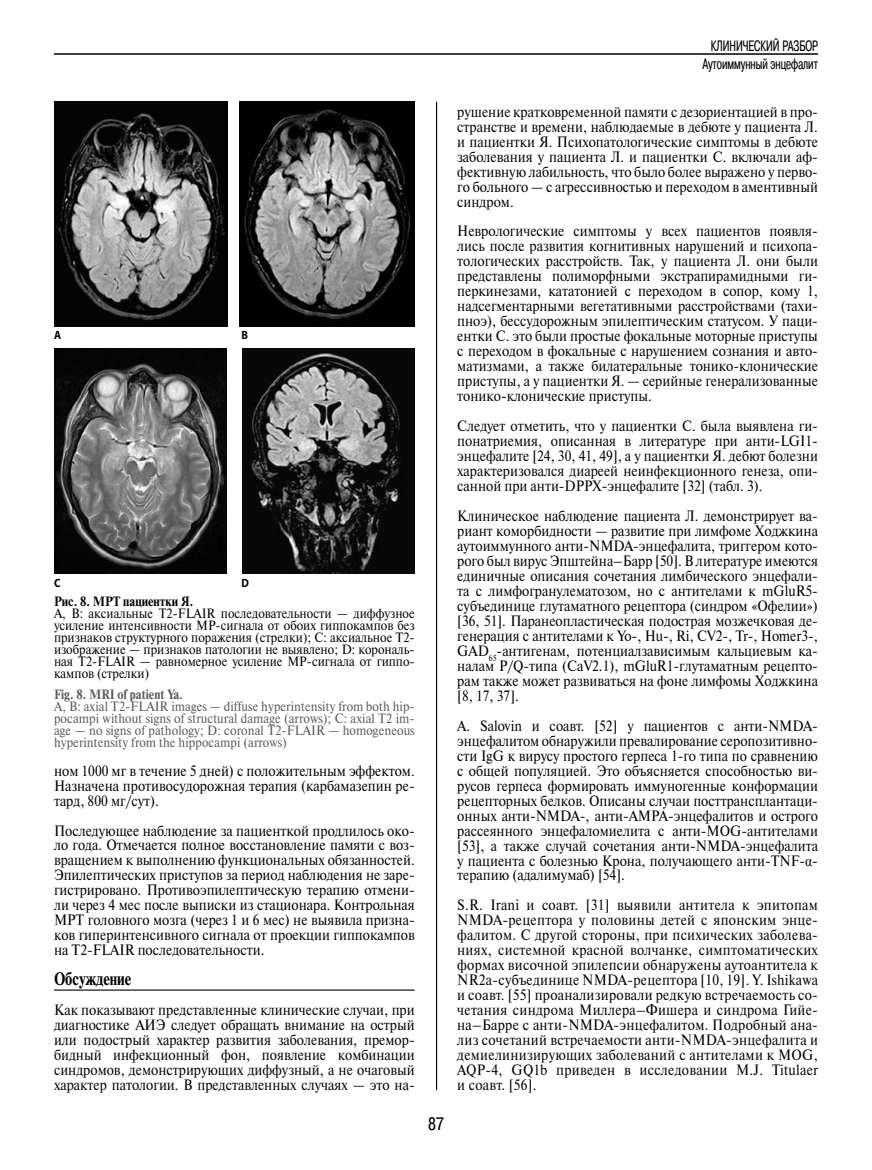
<style>
.page{position:relative;width:872px;height:1170px;background:#fff}
.page>*{position:absolute;margin:0;border:0;box-sizing:border-box;transform-origin:0 0}
.t1{font:700 18px "Newton C";color:#000;scale:.8 1}
.t2{font:18px "Pragmatica Cond C";color:#000}
.t3{font:15px/15px "Newton C";color:#000;text-align:justify;scale:.9 1}
.t4{font:15px/18px "Pragmatica Cond C";color:#000;text-align:center;scale:.8 1}
.t5{font:13.5px/12px "Newton C";color:#000;text-align:justify;scale:.9 1}
.t6{font:13.5px/12px "Newton C";letter-spacing:.01em;color:#58595b;text-align:justify;scale:.9 1}
.t7{font:700 13.5px "Newton C";color:#58595b;scale:.9 1}
.t8{font:700 13.5px "Newton C";color:#000;scale:.9 1}
.t9{font:700 12px "Myriad Pro";color:#000;scale:.9 1}
.s1{font-family:"Times New Roman"}
</style>
<div class="page">
<hr style="left:436px;top:102px;width:1px;height:987px;background:#000">
<hr style="left:54px;top:53px;width:764px;height:2px;background:#000">
<hr style="left:54px;top:989px;width:361px;height:1px;background:#000">
<img style="left:54px;top:102px;width:173px;height:224px">
<img style="left:240px;top:102px;width:175px;height:224px">
<img style="left:54px;top:349px;width:172px;height:224px">
<img style="left:242px;top:349px;width:173px;height:224px">
<p class="t9" style="left:54px;top:327px;width:9px">A</p>
<p class="t9" style="left:54px;top:575px;width:9px">C</p>
<p class="t9" style="left:241px;top:327px;width:9px">B</p>
<p class="t9" style="left:241px;top:575px;width:10px">D</p>
<p class="t8" style="left:54px;top:594px;width:156px">Рис. 8. МРТ пациентки Я.</p>
<p class="t5" style="left:54px;top:607px;width:402px">A, B: аксиальные Т2-FLAIR последовательности — диффузное усиление интенсивности МР-сигнала от обоих гиппокампов без признаков структурного поражения (стрелки); C: аксиальное Т2- изображение — признаков патологии не выявлено; D: корональ&shy;ная Т2-FLAIR — равномерное усиление МР-сигнала от гиппо&shy;кампов (стрелки)</p>
<p class="t7" style="left:54px;top:686px;width:145px">Fig. 8. MRI of patient Ya.</p>
<p class="t6" style="left:54px;top:700px;width:402px">A, B: axial T2-FLAIR images — diffuse hyperintensity from both hip&shy;pocampi without signs of structural damage (arrows); C: axial T2 im&shy;age — no signs of pathology; D: coronal T2-FLAIR — homogeneous hyperintensity from the hippocampi (arrows)</p>
<p class="t3" style="left:54px;top:763px;width:402px">ном 1000 мг в течение 5 дней) с положительным эффектом.<br>Назначена противосудорожная терапия (карбамазепин ре&shy;тард, 800 мг/сут).</p>
<p class="t3" style="left:54px;top:822px;width:402px">Последующее наблюдение за пациенткой продлилось око&shy;ло года. Отмечается полное восстановление памяти с воз&shy;вращением к выполнению функциональных обязанностей.<br>Эпилептических приступов за период наблюдения не заре&shy;гистрировано. Противоэпилептическую терапию отмени&shy;ли через 4 мес после выписки из стационара. Контрольная МРТ головного мозга (через 1 и 6 мес) не выявила призна&shy;ков гиперинтенсивного сигнала от проекции гиппокампов на Т2-FLAIR последовательности.</p>
<p class="t1" style="left:54px;top:968px;width:98px">Обсуждение</p>
<p class="t3" style="left:54px;top:1002px;width:402px">Как показывают представленные клинические случаи, при диагностике АИЭ следует обращать внимание на острый или подострый характер развития заболевания, премор&shy;бидный инфекционный фон, появление комбинации синдромов, демонстрирующих диффузный, а не очаговый характер патологии. В представленных случаях — это на-</p>
<p class="t2" style="left:428px;top:1113px;width:17px">87</p>
<p class="t4" style="left:703px;top:36px;width:145px">КЛИНИЧЕСКИЙ РАЗБОР<br>Аутоиммунный энцефалит</p>
<p class="t3" style="left:457px;top:104px;width:402px">рушение кратковременной памяти с дезориентацией в про&shy;странстве и времени, наблюдаемые в дебюте у пациента Л. и пациентки Я. Психопатологические симптомы в дебюте заболевания у пациента Л. и пациентки С. включали аф&shy;фективную лабильность, что было более выражено у перво&shy;го больного — с агрессивностью и переходом в аментивный синдром.</p>
<p class="t3" style="left:457px;top:224px;width:402px">Неврологические симптомы у всех пациентов появля&shy;лись после развития когнитивных нарушений и психопа&shy;тологических расстройств. Так, у пациента Л. они были представлены полиморфными экстрапирамидными ги&shy;перкинезами, кататонией с переходом в сопор, кому 1, надсегментарными вегетативными расстройствами (тахи&shy;пноэ), бессудорожным эпилептическим статусом. У паци&shy;ентки С. это были простые фокальные моторные приступы с переходом в фокальные с нарушением сознания и авто&shy;матизмами, а также билатеральные тонико-клонические приступы, а у пациентки Я. — серийные генерализованные тонико-клонические приступы.</p>
<p class="t3" style="left:457px;top:418px;width:402px">Следует отметить, что у пациентки С. была выявлена ги&shy;понатриемия, описанная в литературе при анти-LGI1- энцефалите [24, 30, 41, 49], а у пациентки Я. дебют болезни характеризовался диареей неинфекционного генеза, опи&shy;санной при анти-DPPX-энцефалите [32] (табл. 3).</p>
<p class="t3" style="left:457px;top:508px;width:402px">Клиническое наблюдение пациента Л. демонстрирует ва&shy;риант коморбидности — развитие при лимфоме Ходжкина аутоиммунного анти-NMDA-энцефалита, триггером кото&shy;рого был вирус Эпштейна–Барр [50]. В литературе имеются единичные описания сочетания лимбического энцефали&shy;та с лимфогранулематозом, но с антителами к mGluR5- субъединице глутаматного рецептора (синдром «Офелии») [36, 51]. Паранеопластическая подострая мозжечковая де&shy;генерация с антителами к Yo-, Hu-, Ri, CV2-, Tr-, Homer3-, GAD<sub>65</sub>-антигенам, потенциалзависимым кальциевым ка&shy;налам P/Q-типа (CaV2.1), mGluR1-глутаматным рецепто&shy;рам также может развиваться на фоне лимфомы Ходжкина [8, 17, 37].</p>
<p class="t3" style="left:457px;top:718px;width:402px">А. Salovin и соавт. [52] у пациентов с анти-NMDA&shy;энцефалитом обнаружили превалирование серопозитивно&shy;сти IgG к вирусу простого герпеса 1-го типа по сравнению с общей популяцией. Это объясняется способностью ви&shy;русов герпеса формировать иммуногенные конформации рецепторных белков. Описаны случаи посттрансплантаци&shy;онных анти-NMDA-, анти-AMPA-энцефалитов и острого рассеянного энцефаломиелита с анти-MOG-антителами [53], а также случай сочетания анти-NMDA-энцефалита у пациента с болезнью Крона, получающего анти-TNF-<span class="s1">α&shy;</span>терапию (адалимумаб) [54].</p>
<p class="t3" style="left:457px;top:897px;width:402px">S.R. Irani и соавт. [31] выявили антитела к эпитопам NMDA-рецептора у половины детей с японским энце&shy;фалитом. С другой стороны, при психических заболева&shy;ниях, системной красной волчанке, симптоматических формах височной эпилепсии обнаружены аутоaнтитела к NR2a-субъединице NMDA-рецептора [10, 19]. Y. Ishikawa и соавт. [55] проанализировали редкую встречаемость со&shy;четания синдрома Миллера–Фишера и синдрома Гийе&shy;на–Барре с анти-NMDA-энцефалитом. Подробный ана&shy;лиз сочетаний встречаемости анти-NMDA-энцефалита и демиелинизирующих заболеваний с антителами к MOG, AQP-4, GQ1b приведен в исследовании M.J. Titulaer и соавт. [56].</p>
</div>
